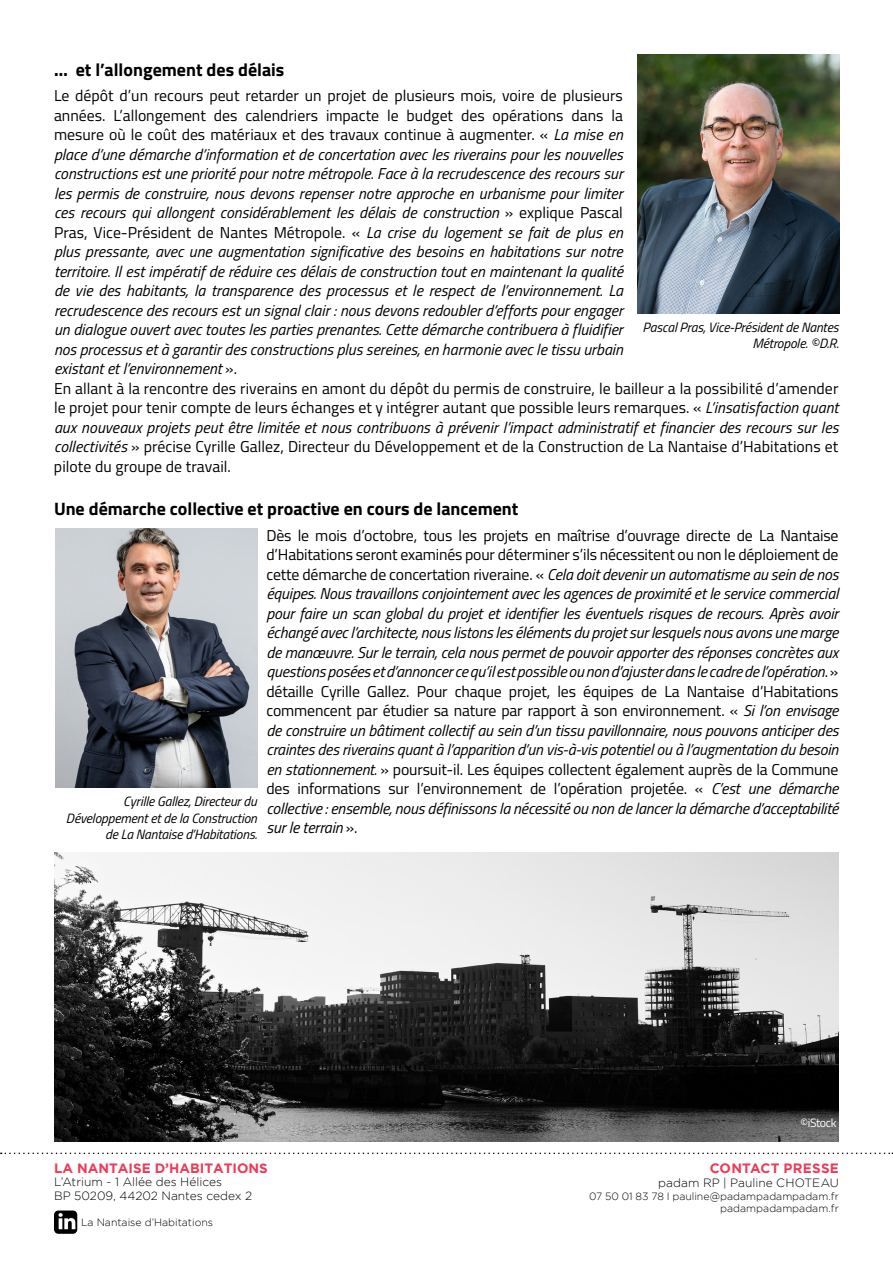
<style>
.page{position:relative;width:893px;height:1263px;background:#fff}
.page>*{position:absolute;margin:0;border:0;box-sizing:border-box;transform-origin:0 0}
.t1{font:700 18px "Titillium Web";color:#000}
.t2{font:italic 15.75px/19.5px "Titillium Web";color:#000}
.t3{font:italic 13.5px/16.5px "Titillium Web";letter-spacing:-.01em;color:#000;text-align:right}
.t4{font:700 13.5px "Gotham";color:#ed3b57}
.t5{font:700 13.5px "Gotham";letter-spacing:.02em;color:#ed3b57}
.t6{font:300 12px/13.5px "Gotham";color:#000}
.t7{font:12px "Titillium Web";letter-spacing:-.03em;color:#fff}
.t8{font:300 10.5px/12.6px "Gotham";color:#000;text-align:right}
.s1{font-style:normal}
</style>
<div class="page">
<svg style="left:1px;top:1152px;width:892px;height:2px"></svg>
<img style="left:54px;top:1210px;width:23px;height:24px">
<img style="left:55px;top:528px;width:203px;height:260px">
<img style="left:637px;top:54px;width:203px;height:259px">
<img style="left:54px;top:853px;width:785px;height:288px">
<p class="t1" style="left:54px;top:56px;width:232px">… et l’allongement des délais</p>
<p class="t2" style="left:54px;top:85px;width:786px"><span class="s1">Le dépôt d’un recours peut retarder un projet de plusieurs mois, voire de plusieurs<br>années. L’allongement des calendriers impacte le budget des opérations dans la<br>mesure où le coût des matériaux et des travaux continue à augmenter. «</span> La mise en<br>place d’une démarche d’information et de concertation avec les riverains pour les nouvelles<br>constructions est une priorité pour notre métropole. Face à la recrudescence des recours sur<br>les permis de construire, nous devons repenser notre approche en urbanisme pour limiter<br>ces recours qui allongent considérablement les délais de construction <span class="s1">» explique Pascal<br>Pras, Vice-Président de Nantes Métropole. «</span> La crise du logement se fait de plus en<br>plus pressante, avec une augmentation significative des besoins en habitations sur notre<br>territoire. Il est impératif de réduire ces délais de construction tout en maintenant la qualité<br>de vie des habitants, la transparence des processus et le respect de l’environnement. La<br>recrudescence des recours est un signal clair : nous devons redoubler d’efforts pour engager<br>un dialogue ouvert avec toutes les parties prenantes. Cette démarche contribuera à fluidifier<br>nos processus et à garantir des constructions plus sereines, en harmonie avec le tissu urbain<br>existant et l’environnement <span class="s1">».<br>En allant à la rencontre des riverains en amont du dépôt du permis de construire, le bailleur a la possibilité d’amender le projet pour tenir compte de leurs échanges et y intégrer autant que possible leurs remarques. «</span> L’insatisfaction quant aux nouveaux projets peut être limitée et nous contribuons à prévenir l’impact administratif et financier des recours sur les collectivités <span class="s1">» précise Cyrille Gallez, Directeur du Développement et de la Construction de La Nantaise d’Habitations et pilote du groupe de travail.</span></p>
<p class="t1" style="left:54px;top:495px;width:466px">Une démarche collective et proactive en cours de lancement</p>
<p class="t2" style="left:266px;top:525px;width:574px;text-align:justify"><span class="s1">Dès le mois d’octobre, tous les projets en maîtrise d’ouvrage directe de La Nantaise d’Habitations seront examinés pour déterminer s’ils nécessitent ou non le déploiement de cette démarche de concertation riveraine. «</span> Cela doit devenir un automatisme au sein de nos équipes. Nous travaillons conjointement avec les agences de proximité et le service commercial pour faire un scan global du projet et identifier les éventuels risques de recours. Après avoir échangé avec l’architecte, nous listons les éléments du projet sur lesquels nous avons une marge de manœuvre. Sur le terrain, cela nous permet de pouvoir apporter des réponses concrètes aux questions posées et d’annoncer ce qu’il est possible ou non d’ajuster dans le cadre de l’opération<span class="s1">. » détaille Cyrille Gallez. Pour chaque projet, les équipes de La Nantaise d’Habitations commencent par étudier sa nature par rapport à son environnement. «</span> Si l’on envisage de construire un bâtiment collectif au sein d’un tissu pavillonnaire, nous pouvons anticiper des craintes des riverains quant à l’apparition d’un vis-à-vis potentiel ou à l’augmentation du besoin en stationnement. <span class="s1">» poursuit-il. Les équipes collectent également auprès de la Commune des informations sur l’environnement de l’opération projetée. «</span> C’est une démarche collective : ensemble, nous définissons la nécessité ou non de lancer la démarche d’acceptabilité sur le terrain <span class="s1">».</span></p>
<p class="t3" style="left:643px;top:318px;width:198px">Pascal Pras, Vice-Président de Nantes<br>Métropole. ©D.R.</p>
<p class="t3" style="left:66px;top:793px;width:192px">Cyrille Gallez, Directeur du<br>Développement et de la Construction de La Nantaise d’Habitations.</p>
<p class="t4" style="left:54px;top:1160px;width:215px">LA NANTAISE D’HABITATIONS</p>
<p class="t6" style="left:54px;top:1175px;width:200px">L’Atrium - 1 Allée des Hélices<br>BP 50209, 44202 Nantes cedex 2</p>
<p class="t8" style="left:81px;top:1216px;width:134px">La Nantaise d’Habitations</p>
<p class="t7" style="left:800px;top:1114px;width:38px">©iStock</p>
<p class="t5" style="left:710px;top:1160px;width:131px">CONTACT PRESSE</p>
<p class="t6" style="left:658px;top:1176px;width:182px">padam RP | Pauline CHOTEAU</p>
<p class="t8" style="left:589px;top:1190px;width:251px">07 50 01 83 78 I pauline@padampadampadam.fr padampadampadam.fr</p>
</div>
